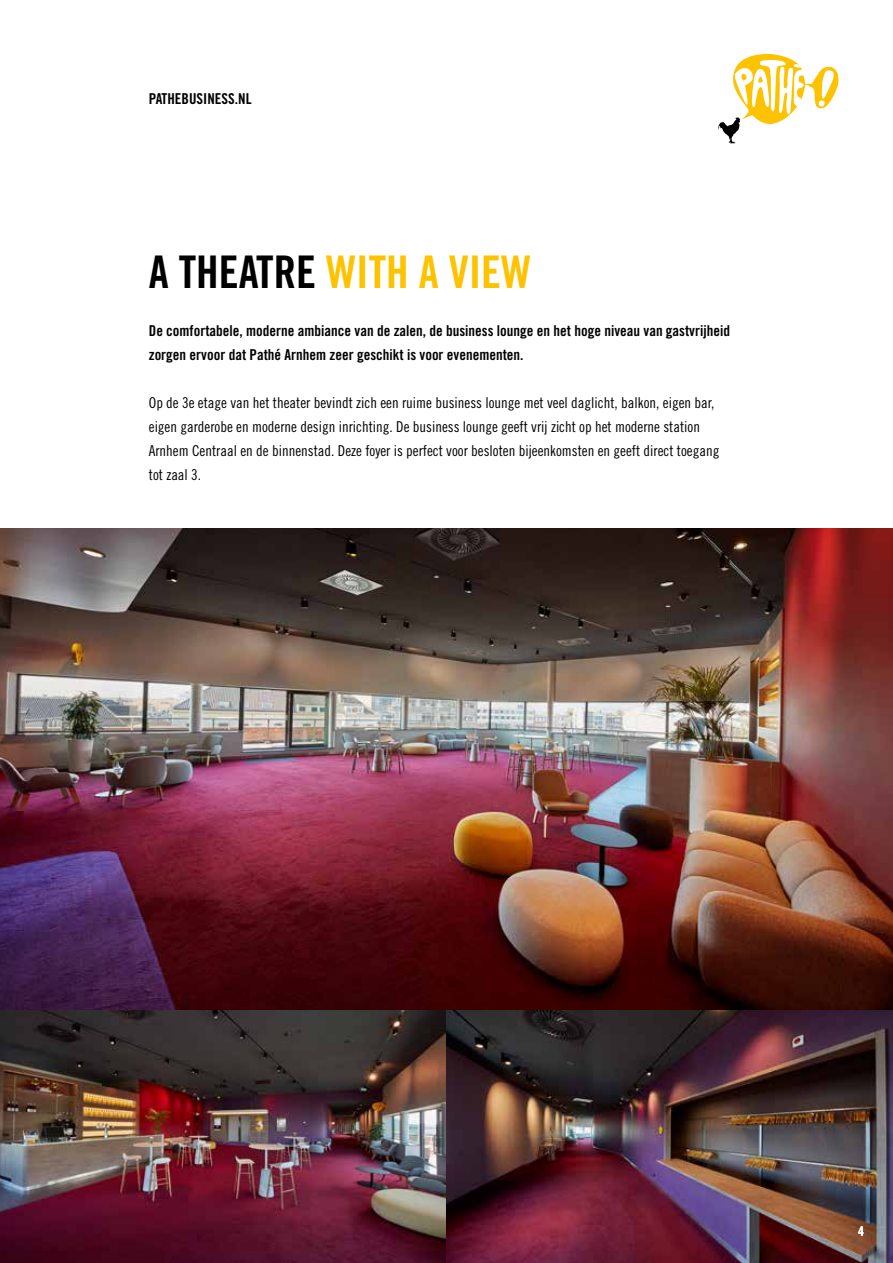
<style>
.page{position:relative;width:893px;height:1263px;background:#fff}
.page>*{position:absolute;margin:0;border:0;box-sizing:border-box;transform-origin:0 0}
.t1{font:45px "Trade Gothic LT Pro Bd Cn 20";color:#fdc300}
.t2{font:15px/24px "Trade Gothic LT Pro Cn 18";color:#000}
.t3{font:15px/24px "Trade Gothic LT Pro Bd Cn 20";color:#000}
.t4{font:13.5px "Trade Gothic LT Pro Bd Cn 20";color:#fff}
.s1{color:#000}
</style>
<div class="page">
<img style="left:0;top:528px;width:893px;height:735px">
<svg style="left:718px;top:54px;width:121px;height:90px"></svg>
<p class="t3" style="left:149px;top:87px;width:104px">PATHEBUSINESS.NL</p>
<h1 class="t1" style="left:149px;top:245px;width:384px"><span class="s1">A THEATRE</span> WITH A VIEW</h1>
<p class="t3" style="left:149px;top:319px;width:583px">De comfortabele, moderne ambiance van de zalen, de business lounge en het hoge niveau van gastvrijheid zorgen ervoor dat Pathé Arnhem zeer geschikt is voor evenementen.</p>
<p class="t2" style="left:149px;top:390px;width:572px">Op de 3e etage van het theater bevindt zich een ruime business lounge met veel daglicht, balkon, eigen bar, eigen garderobe en moderne design inrichting. De business lounge geeft vrij zicht op het moderne station Arnhem Centraal en de binnenstad. Deze foyer is perfect voor besloten bijeenkomsten en geeft direct toegang tot zaal 3.</p>
<p class="t4" style="left:858px;top:1223px;width:7px">4</p>
</div>
